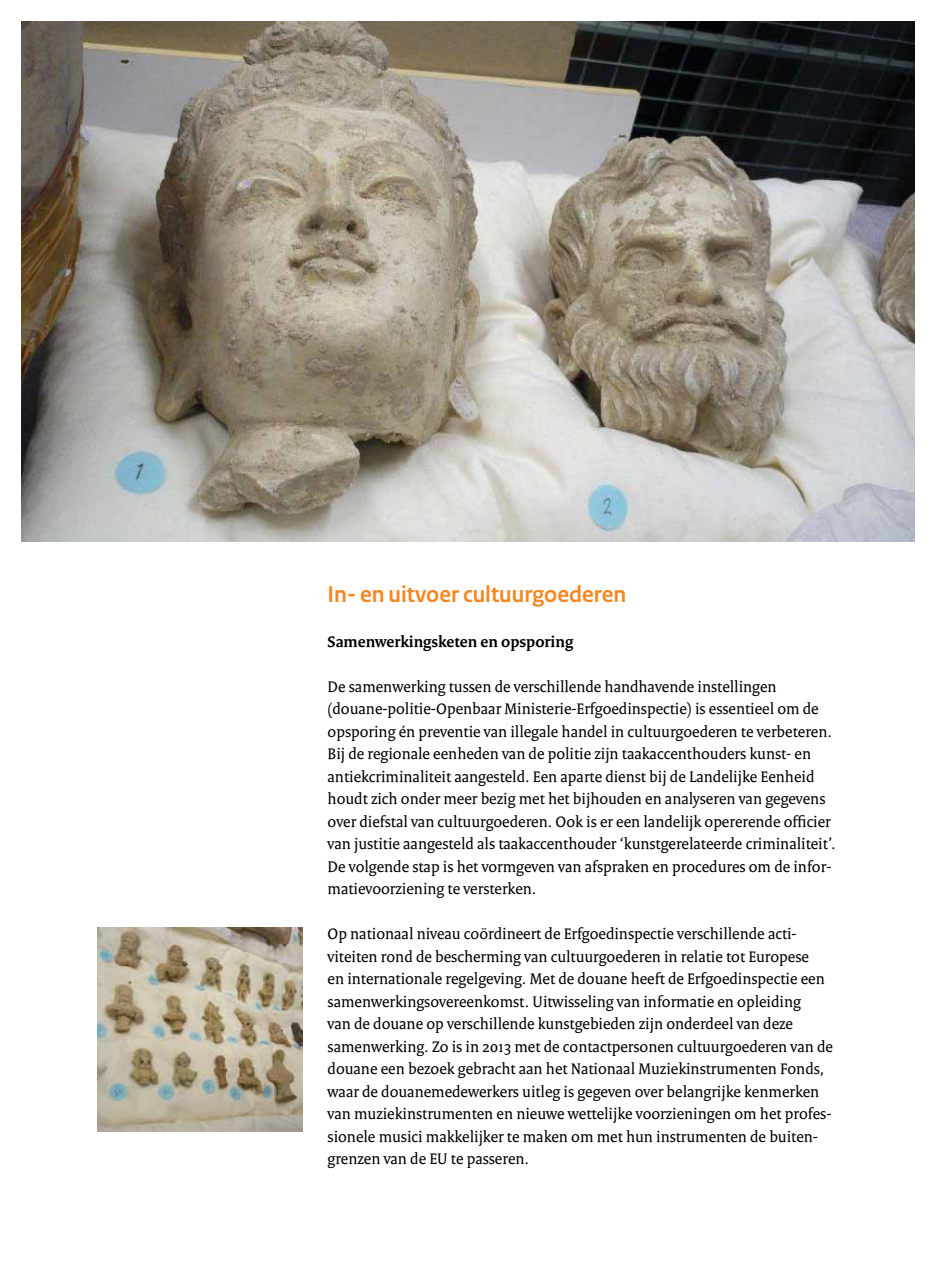
<style>
.page{position:relative;width:936px;height:1263px;background:#fff}
.page>*{position:absolute;margin:0;border:0;box-sizing:border-box;transform-origin:0 0}
.t1{font:700 24px "Rijksoverheid Sans";color:#f6861f}
.t2{font:16.5px/22.5px "Rijksoverheid Serif";color:#000}
.t3{font:700 16.5px "Rijksoverheid Serif";color:#000}
</style>
<div class="page">
<img style="left:21px;top:21px;width:893px;height:520px">
<img style="left:98px;top:927px;width:204px;height:204px">
<h1 class="t1" style="left:327px;top:580px;width:300px">In- en uitvoer cultuurgoederen</h1>
<p class="t3" style="left:327px;top:631px;width:247px">Samenwerkingsketen en opsporing</p>
<p class="t2" style="left:327px;top:675px;width:509px">De samenwerking tussen de verschillende handhavende instellingen (douane-politie-Openbaar Ministerie-Erfgoedinspectie) is essentieel om de opsporing én preventie van illegale handel in cultuurgoederen te verbeteren.<br>Bij de regionale eenheden van de politie zijn taakaccenthouders kunst- en antiekcriminaliteit aangesteld. Een aparte dienst bij de Landelijke Eenheid houdt zich onder meer bezig met het bijhouden en analyseren van gegevens over diefstal van cultuurgoederen. Ook is er een landelijk opererende officier van justitie aangesteld als taakaccenthouder ‘kunstgerelateerde criminaliteit’.<br>De volgende stap is het vormgeven van afspraken en procedures om de infor&shy;matievoorziening te versterken.</p>
<p class="t2" style="left:327px;top:923px;width:507px">Op nationaal niveau coördineert de Erfgoedinspectie verschillende acti&shy;viteiten rond de bescherming van cultuurgoederen in relatie tot Europese<br>en internationale regelgeving. Met de douane heeft de Erfgoedinspectie een samenwerkingsovereenkomst. Uitwisseling van informatie en opleiding<br>van de douane op verschillende kunstgebieden zijn onderdeel van deze samenwerking. Zo is in 2013 met de contactpersonen cultuurgoederen van de douane een bezoek gebracht aan het Nationaal Muziekinstrumenten Fonds, waar de douanemedewerkers uitleg is gegeven over belangrijke kenmerken van muziekinstrumenten en nieuwe wettelijke voorzieningen om het profes&shy;sionele musici makkelijker te maken om met hun instrumenten de buiten&shy;grenzen van de EU te passeren.</p>
</div>
